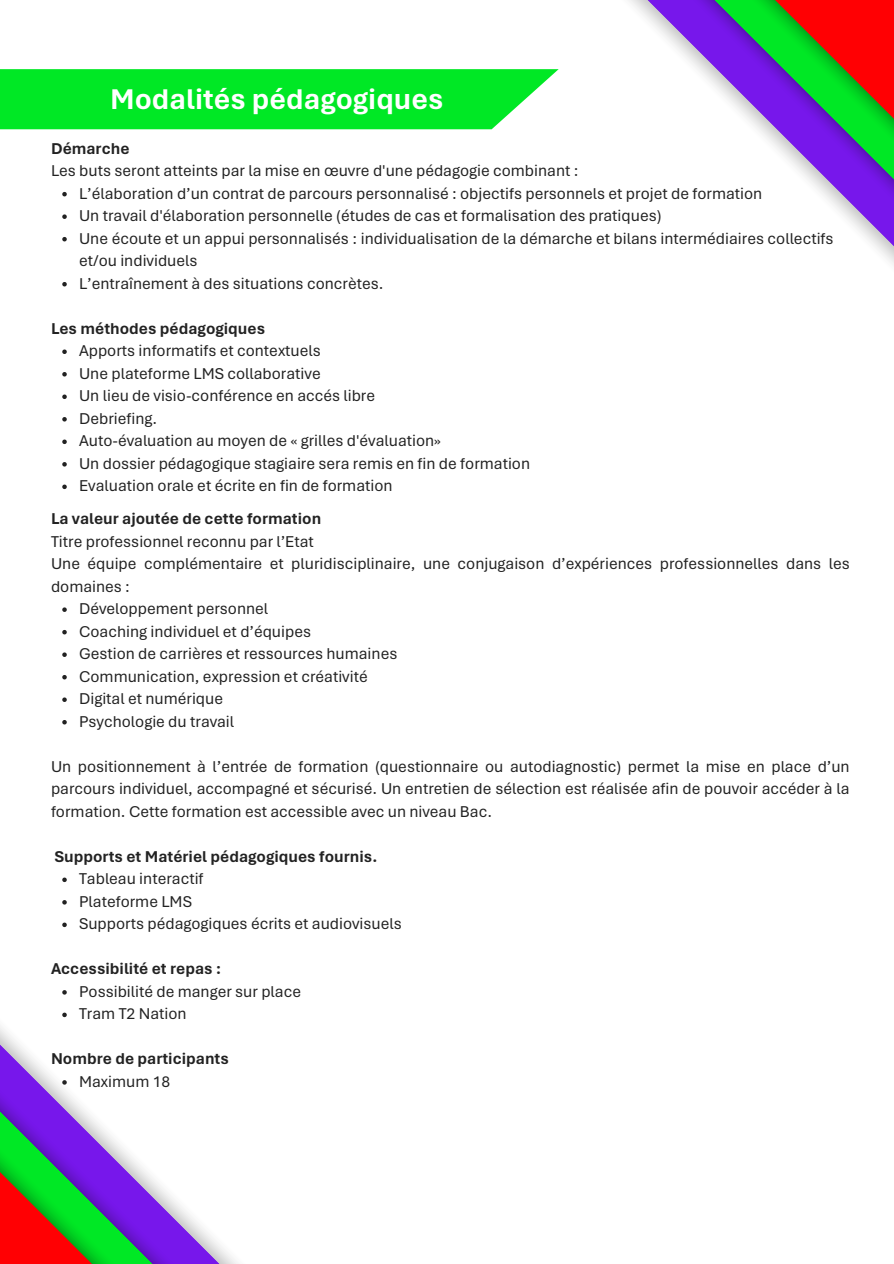
<style>
.page{position:relative;width:894px;height:1264px;background:#fff}
.page>*{position:absolute;margin:0;border:0;box-sizing:border-box;transform-origin:0 0}
.t1{font:700 30px "Aptos";color:#fff}
.t2{font:16.5px/22.5px "Aptos";color:#222}
.t3{font:700 16.5px "Aptos";color:#222}
</style>
<div class="page">
<img style="left:558px;top:0;width:335px;height:264px">
<svg style="left:711px;top:0;width:182px;height:186px"></svg>
<img style="left:0;top:994px;width:237px;height:269px">
<svg style="left:0;top:1094px;width:173px;height:169px"></svg>
<svg style="left:0;top:69px;width:558px;height:60px;background:#0fe932"></svg>
<svg style="left:62px;top:192px;width:5px;height:4px"></svg>
<svg style="left:62px;top:214px;width:5px;height:5px"></svg>
<svg style="left:62px;top:237px;width:5px;height:4px"></svg>
<svg style="left:62px;top:282px;width:5px;height:4px"></svg>
<svg style="left:62px;top:349px;width:5px;height:5px"></svg>
<svg style="left:62px;top:372px;width:5px;height:4px"></svg>
<svg style="left:62px;top:394px;width:5px;height:5px"></svg>
<svg style="left:62px;top:417px;width:5px;height:4px"></svg>
<svg style="left:62px;top:439px;width:5px;height:5px"></svg>
<svg style="left:62px;top:462px;width:5px;height:4px"></svg>
<svg style="left:62px;top:484px;width:5px;height:5px"></svg>
<svg style="left:62px;top:607px;width:5px;height:5px"></svg>
<svg style="left:62px;top:630px;width:5px;height:4px"></svg>
<svg style="left:62px;top:652px;width:5px;height:5px"></svg>
<svg style="left:62px;top:675px;width:5px;height:4px"></svg>
<svg style="left:62px;top:697px;width:5px;height:5px"></svg>
<svg style="left:62px;top:720px;width:5px;height:4px"></svg>
<svg style="left:62px;top:877px;width:5px;height:5px"></svg>
<svg style="left:62px;top:900px;width:5px;height:4px"></svg>
<svg style="left:62px;top:922px;width:5px;height:5px"></svg>
<svg style="left:62px;top:990px;width:5px;height:4px"></svg>
<svg style="left:62px;top:1012px;width:5px;height:5px"></svg>
<svg style="left:62px;top:1080px;width:5px;height:4px"></svg>
<p class="t1" style="left:110px;top:81px;width:335px">Modalités pédagogiques</p>
<p class="t3" style="left:51px;top:138px;width:80px">Démarche</p>
<h1 class="t2" style="left:51px;top:159px;width:529px">Les buts seront atteints par la mise en œuvre d'une pédagogie combinant :</h1>
<p class="t2" style="left:79px;top:182px;width:684px">L’élaboration d’un contrat de parcours personnalisé : objectifs personnels et projet de formation</p>
<p class="t2" style="left:79px;top:204px;width:584px">Un travail d'élaboration personnelle (études de cas et formalisation des pratiques)</p>
<p class="t2" style="left:79px;top:227px;width:755px">Une écoute et un appui personnalisés : individualisation de la démarche et bilans intermédiaires collectifs et/ou individuels</p>
<p class="t2" style="left:79px;top:272px;width:306px">L’entraînement à des situations concrètes.</p>
<p class="t3" style="left:51px;top:318px;width:216px">Les méthodes pédagogiques</p>
<p class="t2" style="left:79px;top:339px;width:243px">Apports informatifs et contextuels</p>
<h2 class="t2" style="left:79px;top:362px;width:243px">Une plateforme LMS collaborative</h2>
<p class="t2" style="left:79px;top:384px;width:297px">Un lieu de visio-conférence en accés libre</p>
<p class="t2" style="left:79px;top:407px;width:80px">Debriefing.</p>
<p class="t2" style="left:79px;top:429px;width:363px">Auto-évaluation au moyen de « grilles d'évaluation»</p>
<p class="t2" style="left:79px;top:452px;width:452px">Un dossier pédagogique stagiaire sera remis en fin de formation</p>
<p class="t2" style="left:79px;top:474px;width:315px">Evaluation orale et écrite en fin de formation</p>
<p class="t3" style="left:51px;top:508px;width:272px">La valeur ajoutée de cette formation</p>
<p class="t2" style="left:51px;top:530px;width:264px">Titre professionnel reconnu par l’Etat</p>
<p class="t2" style="left:51px;top:552px;width:800px">Une équipe complémentaire et pluridisciplinaire, une conjugaison d’expériences professionnelles dans les domaines :</p>
<p class="t2" style="left:79px;top:597px;width:190px">Développement personnel</p>
<p class="t2" style="left:79px;top:620px;width:233px">Coaching individuel et d’équipes</p>
<p class="t2" style="left:79px;top:642px;width:320px">Gestion de carrières et ressources humaines</p>
<p class="t2" style="left:79px;top:665px;width:290px">Communication, expression et créativité</p>
<p class="t2" style="left:79px;top:687px;width:145px">Digital et numérique</p>
<p class="t2" style="left:79px;top:710px;width:157px">Psychologie du travail</p>
<p class="t2" style="left:51px;top:755px;width:800px;text-align:justify">Un positionnement à l’entrée de formation (questionnaire ou autodiagnostic) permet la mise en place d’un parcours individuel, accompagné et sécurisé. Un entretien de sélection est réalisée afin de pouvoir accéder à la formation. Cette formation est accessible avec un niveau Bac.</p>
<p class="t3" style="left:54px;top:846px;width:324px">Supports et Matériel pédagogiques fournis.</p>
<p class="t2" style="left:79px;top:867px;width:126px">Tableau interactif</p>
<h2 class="t2" style="left:79px;top:890px;width:114px">Plateforme LMS</h2>
<p class="t2" style="left:79px;top:912px;width:324px">Supports pédagogiques écrits et audiovisuels</p>
<p class="t3" style="left:51px;top:958px;width:171px">Accessibilité et repas :</p>
<p class="t2" style="left:79px;top:980px;width:223px">Possibilité de manger sur place</p>
<h2 class="t2" style="left:79px;top:1002px;width:109px">Tram T2 Nation</h2>
<p class="t3" style="left:51px;top:1048px;width:179px">Nombre de participants</p>
<p class="t2" style="left:79px;top:1070px;width:93px">Maximum 18</p>
</div>
